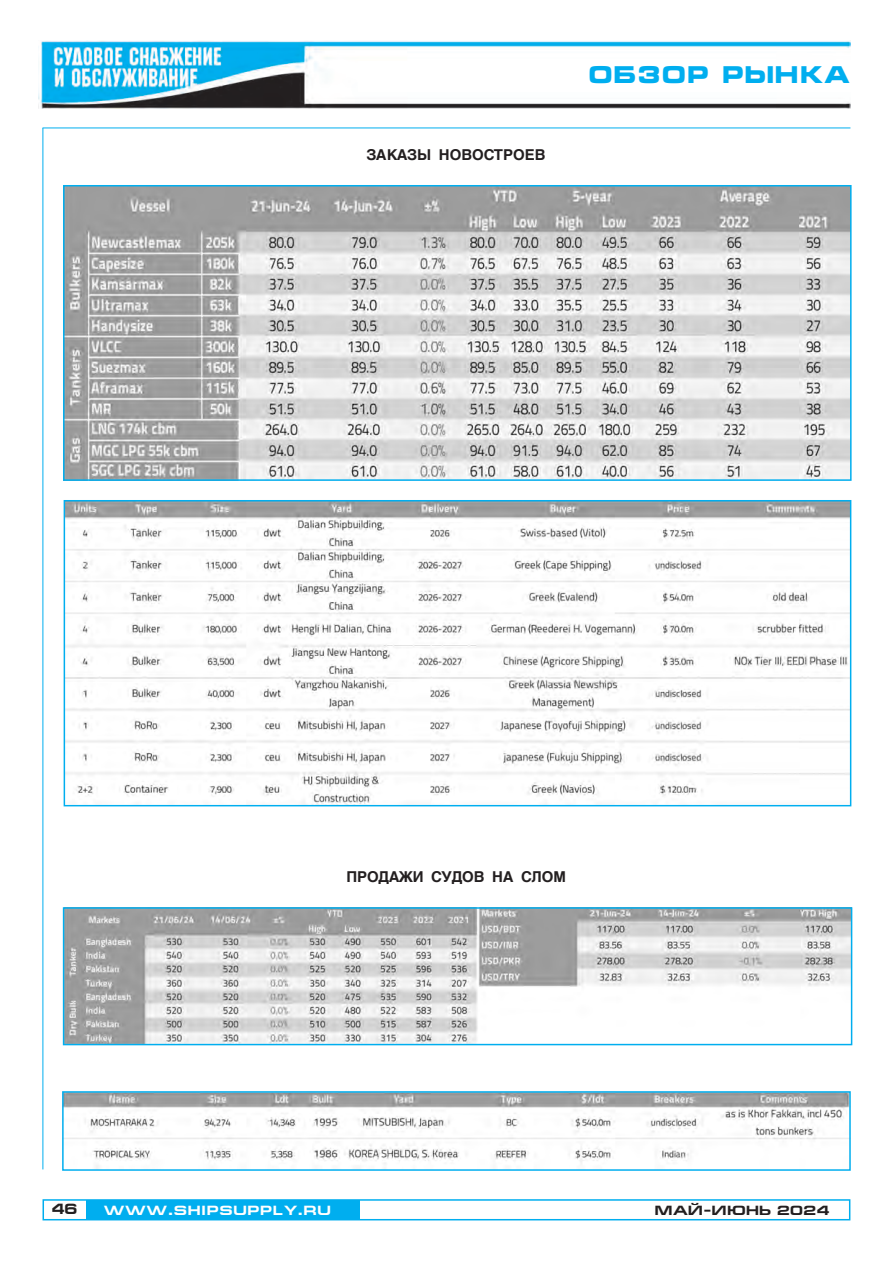
<style>
.page{position:relative;width:893px;height:1263px;background:#fff}
.page>*{position:absolute;margin:0;border:0;box-sizing:border-box;transform-origin:0 0}
.t1{font:700 23.55px "Micra C";color:#00aeef}
.основной_текст{font:700 15px "AG Helvetica Cyr";color:#231f20}
.t2{font:700 15px "Europe Ext";color:#231f20}
.t3{font:700 13.5px "Europe Ext";letter-spacing:.05em;color:#fff;scale:1.1 1}
.t4{font:700 13.5px "Europe Ext";letter-spacing:.02em;color:#231f20;scale:1.1 1}
</style>
<div class="page">
<div style="left:43px;top:1199px;width:807px;height:21px;border:2px solid #00aeef"></div>
<img style="left:38px;top:40px;width:812px;height:68px">
<hr style="left:43px;top:128px;width:807px;height:1px;background:#00aeef">
<hr style="left:43px;top:128px;width:1px;height:1041px;background:#00aeef">
<div style="left:86px;top:1200px;width:273px;height:20px;background:#00aeef"></div>
<div style="left:358px;top:61px;width:492px;height:31px;background:#fff"></div>
<img style="left:66px;top:188px;width:783px;height:290px">
<div style="left:63px;top:185px;width:789px;height:296px;border:2px solid #00aeef"></div>
<img style="left:67px;top:503px;width:781px;height:300px">
<div style="left:64px;top:500px;width:787px;height:306px;border:2px solid #00aeef"></div>
<img style="left:66px;top:910px;width:783px;height:132px">
<div style="left:63px;top:907px;width:789px;height:138px;border:2px solid #00aeef"></div>
<img style="left:65px;top:1094px;width:783px;height:74px">
<div style="left:62px;top:1091px;width:789px;height:80px;border:2px solid #00aeef"></div>
<p class="основной_текст" style="left:366px;top:146px;width:18px">ЗАКА</p>
<p class="основной_текст" style="left:407px;top:146px;width:77px">ЗЫ НОВОСТРОЕ</p>
<p class="основной_текст" style="left:535px;top:146px;width:12px">В</p>
<h1 class="t1" style="left:588px;top:62px;width:264px">ОБЗОР РЫНКА</h1>
<p class="основной_текст" style="left:346px;top:869px;width:12px">ПРО</p>
<p class="основной_текст" style="left:379px;top:869px;width:23px">ДАЖИ</p>
<p class="основной_текст" style="left:431px;top:869px;width:72px">СУДОВ НА</p>
<p class="основной_текст" style="left:521px;top:869px;width:33px">СЛОМ</p>
<p class="t2" style="left:52px;top:1201px;width:27px">46</p>
<p class="t3" style="left:104px;top:1203px;width:208px">WWW.SHIPSUPPLY.RU</p>
<p class="t4" style="left:655px;top:1202px;width:160px">МАЙ-ИЮНЬ 2024</p>
</div>
